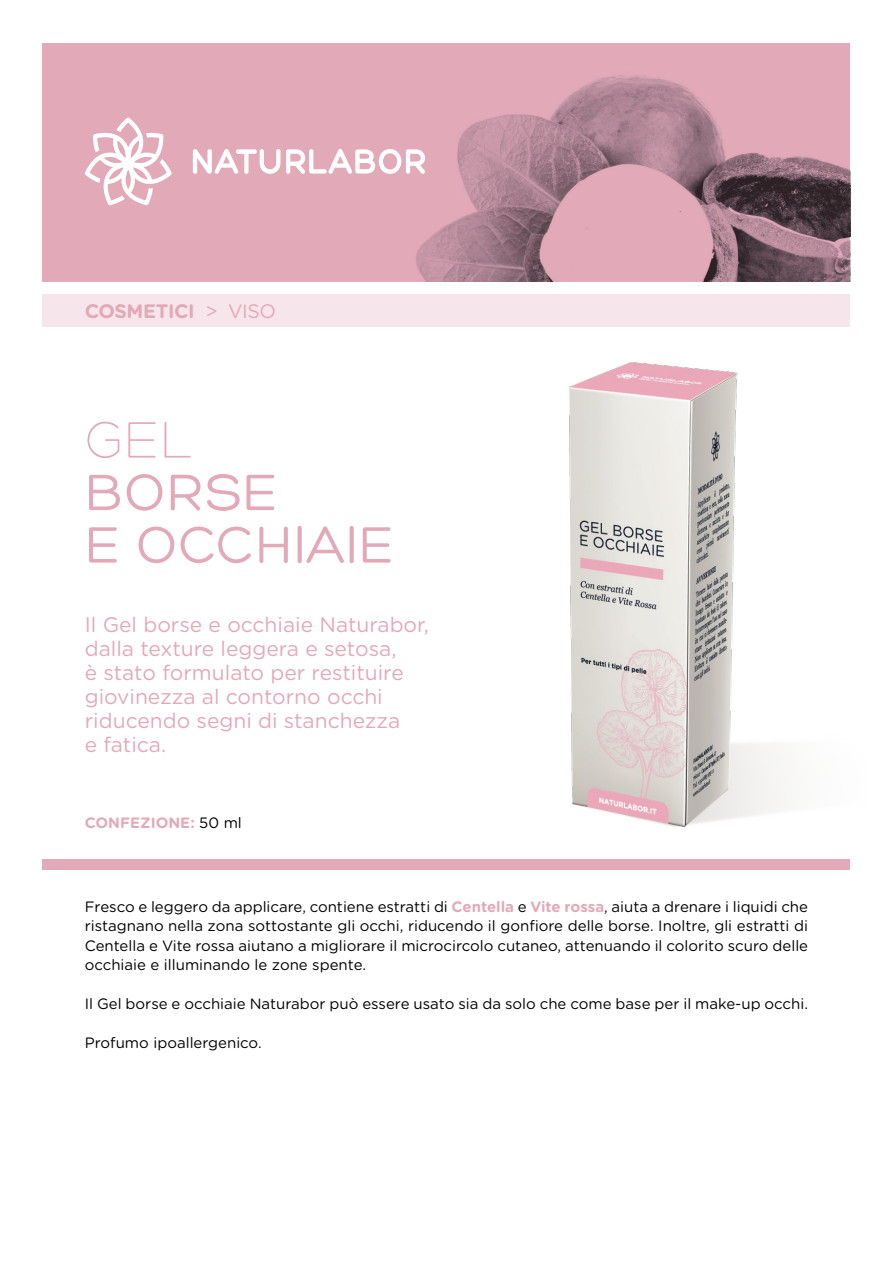
<style>
.page{position:relative;width:893px;height:1263px;background:#fff}
.page>*{position:absolute;margin:0;border:0;box-sizing:border-box;transform-origin:0 0}
.t1{font:55.5px/52.5px "Hero";letter-spacing:.01em;color:#e2a9b9}
.t2{font:300 55.5px "Hero";color:#e2a9b9}
.t3{font:21px/24px "Gotham Rounded";color:#e2a9b9}
.t4{font:700 19.5px "Gotham Rounded";letter-spacing:-.02em;color:#e2a9b9}
.t5{font:15px/19.5px "Gotham Rounded";color:#000;text-align:justify}
.t6{font:700 15px "Gotham Rounded";color:#e2a9b9}
.s1{font-weight:400}
.s2{font-weight:400;color:#000}
.s3{font-weight:700;color:#e2a9b9}
</style>
<div class="page">
<div style="left:43px;top:44px;width:807px;height:238px;background:#e2a9b9"></div>
<svg style="left:193px;top:149px;width:87px;height:25px"></svg>
<svg style="left:286px;top:149px;width:90px;height:25px"></svg>
<svg style="left:85px;top:117px;width:87px;height:88px"></svg>
<div style="left:43px;top:859px;width:807px;height:10px;background:#e2a9b9"></div>
<div style="left:43px;top:294px;width:807px;height:33px;background:#f6e5ea"></div>
<img style="left:378px;top:75px;width:472px;height:207px">
<img style="left:569px;top:362px;width:169px;height:466px">
<svg style="left:685px;top:611px;width:96px;height:215px"></svg>
<h3 class="t4" style="left:85px;top:297px;width:193px">COSMETICI <span class="s1">&gt; VISO</span></h3>
<h1 class="t2" style="left:85px;top:412px;width:108px">GEL</h1>
<h1 class="t1" style="left:85px;top:466px;width:311px">BORSE<br>E OCCHIAIE</h1>
<h2 class="t3" style="left:85px;top:612px;width:346px">Il Gel borse e occhiaie Naturabor, dalla texture leggera e setosa,<br>è stato formulato per restituire giovinezza al contorno occhi riducendo segni di stanchezza<br>e fatica.</h2>
<p class="t6" style="left:85px;top:812px;width:159px">CONFEZIONE: <span class="s2">50 ml</span></p>
<p class="t5" style="left:85px;top:896px;width:725px">Fresco e leggero da applicare, contiene estratti di <span class="s3">Centella</span> e <span class="s3">Vite rossa</span>, aiuta a drenare i liquidi che ristagnano nella zona sottostante gli occhi, riducendo il gonfiore delle borse. Inoltre, gli estratti di Centella e Vite rossa aiutano a migliorare il microcircolo cutaneo, attenuando il colorito scuro delle occhiaie e illuminando le zone spente.</p>
<p class="t5" style="left:85px;top:993px;width:725px">Il Gel borse e occhiaie Naturabor può essere usato sia da solo che come base per il make-up occhi.</p>
<p class="t5" style="left:85px;top:1032px;width:178px">Profumo ipoallergenico.</p>
</div>
